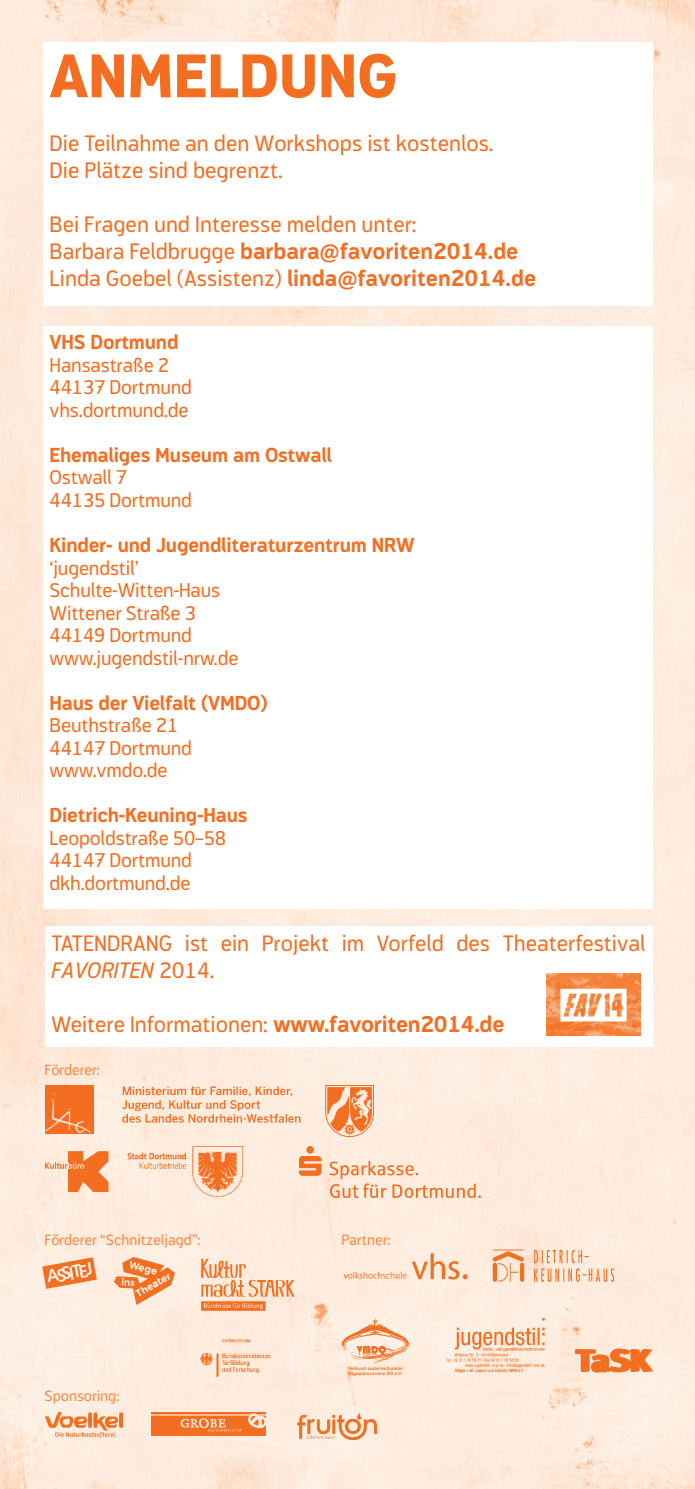
<style>
.page{position:relative;width:695px;height:1489px;background:#fff}
.page>*{position:absolute;margin:0;border:0;box-sizing:border-box;transform-origin:0 0}
.t1{font:800 60px "Modus";color:#f36e21}
.t2{font:22.5px/27px "Modus";color:#f36e21}
.t3{font:20px/22.5px "Modus";letter-spacing:-.01em;color:#f36e21}
.t4{font:700 20px "Modus";letter-spacing:-.01em;color:#f36e21}
.t5{font:15px "Modus";color:#f68945}
.s1{font-weight:700}
.s2{font-style:italic}
</style>
<div class="page">
<img style="left:0;top:0;width:694px;height:1488px">
<div style="left:43px;top:43px;width:609px;height:263px;background:#fff"></div>
<div style="left:43px;top:326px;width:609px;height:583px;background:#fff"></div>
<div style="left:45px;top:926px;width:607px;height:120px;background:#fff"></div>
<img style="left:546px;top:973px;width:94px;height:62px">
<img style="left:297px;top:1411px;width:102px;height:28px">
<img style="left:42px;top:1257px;width:55px;height:30px">
<img style="left:188px;top:1248px;width:116px;height:150px">
<img style="left:114px;top:1257px;width:61px;height:47px">
<img style="left:45px;top:1085px;width:48px;height:48px">
<img style="left:45px;top:1146px;width:197px;height:50px">
<img style="left:122px;top:1085px;width:251px;height:51px">
<img style="left:299px;top:1146px;width:181px;height:50px">
<img style="left:45px;top:1411px;width:78px;height:26px">
<img style="left:152px;top:1411px;width:113px;height:24px">
<img style="left:340px;top:1315px;width:71px;height:59px">
<img style="left:562px;top:1313px;width:98px;height:82px">
<img style="left:343px;top:1252px;width:125px;height:31px">
<img style="left:447px;top:1318px;width:97px;height:53px">
<img style="left:493px;top:1248px;width:122px;height:33px">
<h1 class="t1" style="left:50px;top:42px;width:307px">ANMELDUNG</h1>
<p class="t2" style="left:50px;top:130px;width:445px">Die Teilnahme an den Workshops ist kostenlos.<br>Die Plätze sind begrenzt.</p>
<p class="t2" style="left:50px;top:211px;width:488px">Bei Fragen und Interesse melden unter:<br>Barbara Feldbrugge <span class="s1">barbara@favoriten2014.de<br></span>Linda Goebel (Assistenz) <span class="s1">linda@favoriten2014.de</span></p>
<p class="t4" style="left:50px;top:331px;width:130px">VHS Dortmund</p>
<p class="t3" style="left:50px;top:354px;width:144px">Hansastraße 2<br>44137 Dortmund vhs.dortmund.de</p>
<p class="t4" style="left:50px;top:444px;width:284px">Ehemaliges Museum am Ostwall</p>
<p class="t3" style="left:50px;top:466px;width:144px">Ostwall 7<br>44135 Dortmund</p>
<p class="t4" style="left:50px;top:534px;width:366px">Kinder- und Jugendliteraturzentrum NRW</p>
<p class="t3" style="left:50px;top:556px;width:190px">‘jugendstil’<br>Schulte-Witten-Haus<br>Wittener Straße 3<br>44149 Dortmund www.jugendstil-nrw.de</p>
<p class="t4" style="left:50px;top:691px;width:219px">Haus der Vielfalt (VMDO)</p>
<p class="t3" style="left:50px;top:714px;width:144px">Beuthstraße 21<br>44147 Dortmund www.vmdo.de</p>
<p class="t4" style="left:50px;top:804px;width:199px">Dietrich-Keuning-Haus</p>
<p class="t3" style="left:50px;top:826px;width:178px">Leopoldstraße 50–58<br>44147 Dortmund dkh.dortmund.de</p>
<p class="t2" style="left:52px;top:930px;width:595px">TATENDRANG ist ein Projekt im Vorfeld des Theaterfestival<br><span class="s2">FAVORITEN</span> 2014.</p>
<p class="t2" style="left:52px;top:1011px;width:454px">Weitere Informationen: <span class="s1">www.favoriten2014.de</span></p>
<p class="t5" style="left:45px;top:1061px;width:57px">Förderer:</p>
<p class="t5" style="left:45px;top:1231px;width:158px">Förderer “Schnitzeljagd”:</p>
<p class="t5" style="left:341px;top:1231px;width:50px">Partner:</p>
<p class="t5" style="left:45px;top:1386px;width:76px">Sponsoring:</p>
</div>
